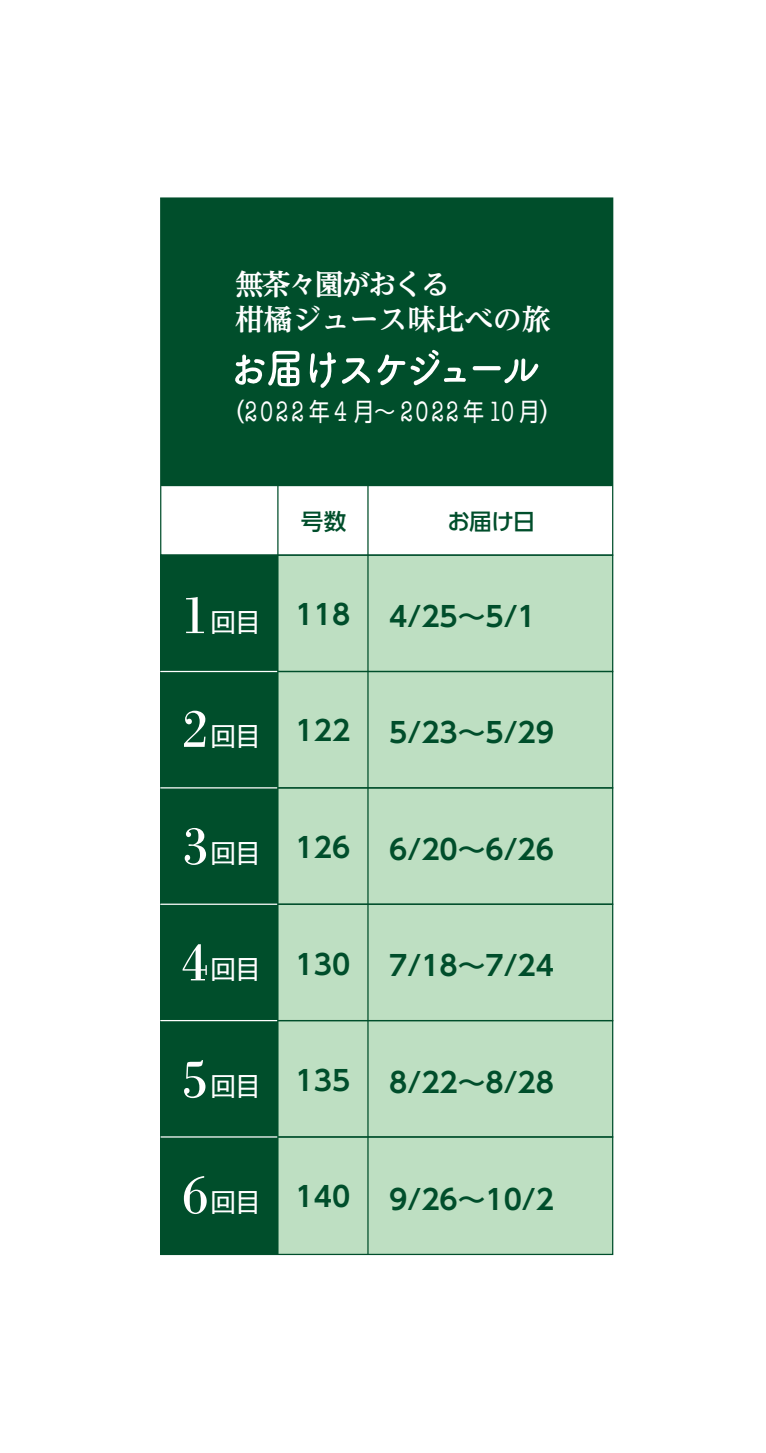
<style>
.page{position:relative;width:766px;height:1453px;background:#fff}
.page>*{position:absolute;margin:0;border:0;box-sizing:border-box;transform-origin:0 0}
.t1{font:700 28.75px/35px "UD Reimin Pro";letter-spacing:-.005em;color:#fff}
.t2{font:28.75px "American Typewriter";letter-spacing:.16em;color:#fff;scale:.68 1}
.t3{font:700 27.62px "UD Shin Go Pro De";color:#004e2b}
.t4{font:26.25px "Gothic MB101 Pr 5";letter-spacing:-.055em;color:#fff}
.t5{font:500 22.5px "UD Shin Go Pro";letter-spacing:-.025em;color:#004e2b}
.s1{font-family:"UD Shin Go Pro";font-size:25px}
.s2{font-family:"Bodoni";font-size:56.25px}
</style>
<div class="page">
<div style="left:161px;top:198px;width:451px;height:287px;background:#004e2b"></div>
<svg style="left:235px;top:351px;width:64px;height:35px"></svg>
<svg style="left:309px;top:349px;width:157px;height:39px"></svg>
<svg style="left:472px;top:366px;width:28px;height:4px"></svg>
<svg style="left:504px;top:358px;width:35px;height:26px"></svg>
<div style="left:161px;top:555px;width:117px;height:118px;background:#004e2b"></div>
<div style="left:278px;top:671px;width:334px;height:117px;background:#bedfc2"></div>
<div style="left:278px;top:555px;width:334px;height:116px;background:#bedfc2"></div>
<div style="left:278px;top:788px;width:334px;height:116px;background:#bedfc2"></div>
<div style="left:278px;top:904px;width:334px;height:117px;background:#bedfc2"></div>
<div style="left:160px;top:671px;width:453px;height:117px;border:1px solid #004e2b"></div>
<div style="left:161px;top:670px;width:117px;height:119px;background:#004e2b"></div>
<div style="left:161px;top:787px;width:117px;height:118px;background:#004e2b"></div>
<div style="left:278px;top:1021px;width:334px;height:117px;background:#bedfc2"></div>
<div style="left:278px;top:1138px;width:334px;height:117px;background:#bedfc2"></div>
<div style="left:160px;top:1136px;width:453px;height:119px;border:1px solid #004e2b"></div>
<div style="left:160px;top:903px;width:453px;height:118px;border:1px solid #004e2b"></div>
<div style="left:161px;top:1019px;width:117px;height:118px;background:#004e2b"></div>
<div style="left:161px;top:902px;width:117px;height:118px;background:#004e2b"></div>
<div style="left:161px;top:1136px;width:117px;height:118px;background:#004e2b"></div>
<hr style="left:161px;top:485px;width:450px;height:1px;background:#004e2b">
<hr style="left:161px;top:671px;width:116px;height:1px;background:#fff">
<hr style="left:161px;top:787px;width:116px;height:1px;background:#fff">
<hr style="left:161px;top:903px;width:116px;height:2px;background:#fff">
<hr style="left:161px;top:1136px;width:116px;height:1px;background:#fff">
<hr style="left:161px;top:1020px;width:116px;height:1px;background:#fff">
<hr style="left:367px;top:486px;width:1px;height:768px;background:#004e2b">
<hr style="left:277px;top:486px;width:1px;height:768px;background:#004e2b">
<p class="t1" style="left:235px;top:266px;width:317px">無茶々園がおくる<br>柑橘ジュース味比べの旅</p>
<p class="t2" style="left:220px;top:390px;width:508px"><span class="s1">（</span>2022 <span class="s1">年</span>4 <span class="s1">月～</span>2022 <span class="s1">年</span>10 <span class="s1">月）</span></p>
<p class="t4" style="left:181px;top:600px;width:81px"><span class="s2">1</span>回目</p>
<p class="t4" style="left:181px;top:714px;width:81px"><span class="s2">2</span>回目</p>
<p class="t4" style="left:181px;top:831px;width:81px"><span class="s2">3</span>回目</p>
<p class="t4" style="left:181px;top:947px;width:81px"><span class="s2">4</span>回目</p>
<p class="t4" style="left:181px;top:1064px;width:81px"><span class="s2">5</span>回目</p>
<p class="t4" style="left:181px;top:1180px;width:81px"><span class="s2">6</span>回目</p>
<p class="t5" style="left:301px;top:503px;width:47px">号数</p>
<p class="t5" style="left:447px;top:503px;width:89px">お届け日</p>
<p class="t3" style="left:295px;top:592px;width:56px">118</p>
<p class="t3" style="left:389px;top:594px;width:148px">4/25～5/1</p>
<p class="t3" style="left:295px;top:708px;width:56px">122</p>
<p class="t3" style="left:389px;top:710px;width:166px">5/23～5/29</p>
<p class="t3" style="left:295px;top:825px;width:56px">126</p>
<p class="t3" style="left:389px;top:827px;width:166px">6/20～6/26</p>
<p class="t3" style="left:295px;top:942px;width:56px">130</p>
<p class="t3" style="left:389px;top:943px;width:166px">7/18～7/24</p>
<p class="t3" style="left:295px;top:1057px;width:56px">135</p>
<p class="t3" style="left:389px;top:1060px;width:166px">8/22～8/28</p>
<p class="t3" style="left:295px;top:1174px;width:56px">140</p>
<p class="t3" style="left:389px;top:1176px;width:166px">9/26～10/2</p>
</div>
